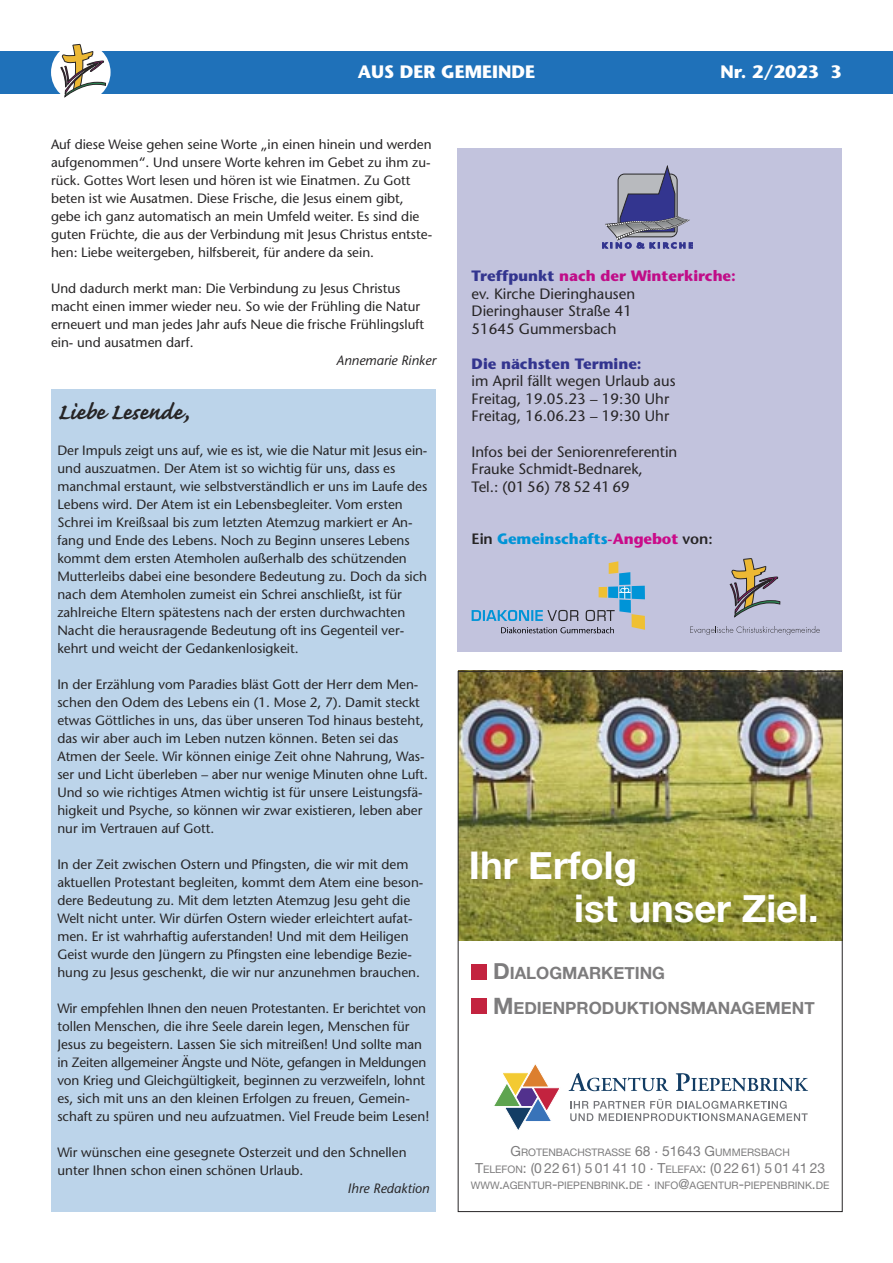
<style>
.page{position:relative;width:893px;height:1263px;background:#fff}
.page>*{position:absolute;margin:0;border:0;box-sizing:border-box;transform-origin:0 0}
.t1{font:700 38.1px "Helvetica Neue";color:#fff}
.t2{font:700 28.5px "Caflisch Script";letter-spacing:-.005em;color:#272526}
.t3{font:700 18px "Stone Sans";color:#fff}
.t4{font:700 16.8px "Helvetica Neue";color:#7d7c7d}
.t5{font:15px/17.5px "Stone Sans";color:#272526}
.t6{font:700 15px "Stone Sans";color:#c00d88}
.t7{font:700 15px "Stone Sans";letter-spacing:-.005em;color:#0094d7}
.t8{font:700 15px "Stone Sans";color:#33358f}
.t9{font:13.8px "Helvetica Neue";color:#7d7c7d}
.t10{font:13.5px/18px "Stone Sans";color:#272526}
.t11{font:italic 13.5px "Stone Sans";color:#272526}
.t12{font:10.35px "Helvetica Neue";color:#7d7c7d}
.s1{color:#33358f}
.s2{font-weight:600;color:#272526}
.s3{color:#ca0b89}
.s4{font-size:22.5px}
.s5{font-size:13.8px}
.s6{font-size:10.35px}
</style>
<div class="page">
<div style="left:0;top:51px;width:893px;height:43px;background:#1f71b9"></div>
<div style="left:51px;top:43px;width:60px;height:59px;background:#fff;border-radius:50%"></div>
<svg style="left:61px;top:44px;width:45px;height:54px"></svg>
<div style="left:51px;top:389px;width:385px;height:823px;background:#bcd4ea"></div>
<div style="left:457px;top:148px;width:385px;height:504px;background:#c2c3dd"></div>
<svg style="left:472px;top:561px;width:173px;height:72px"></svg>
<svg style="left:690px;top:558px;width:130px;height:77px"></svg>
<svg style="left:602px;top:166px;width:91px;height:83px"></svg>
<img style="left:460px;top:673px;width:381px;height:268px">
<svg style="left:494px;top:1064px;width:66px;height:66px"></svg>
<svg style="left:569px;top:1073px;width:100px;height:18px"></svg>
<svg style="left:676px;top:1073px;width:132px;height:18px"></svg>
<svg style="left:570px;top:1099px;width:238px;height:22px"></svg>
<div style="left:471px;top:999px;width:15px;height:15px;background:#c3233f"></div>
<div style="left:471px;top:964px;width:15px;height:15px;background:#c3233f"></div>
<p class="t3" style="left:358px;top:65px;width:179px">AUS DER GEMEINDE</p>
<p class="t3" style="left:720px;top:65px;width:123px">Nr. 2/2023 3</p>
<p class="t10" style="left:51px;top:137px;width:383px">Auf diese Weise gehen seine Worte „in einen hinein und werden aufgenommen“. Und unsere Worte kehren im Gebet zu ihm zu&shy;rück. Gottes Wort lesen und hören ist wie Einatmen. Zu Gott beten ist wie Ausatmen. Diese Frische, die Jesus einem gibt, gebe ich ganz automatisch an mein Umfeld weiter. Es sind die guten Früchte, die aus der Verbindung mit Jesus Christus entste&shy;hen: Liebe weitergeben, hilfsbereit, für andere da sein.</p>
<p class="t10" style="left:51px;top:281px;width:374px">Und dadurch merkt man: Die Verbindung zu Jesus Christus macht einen immer wieder neu. So wie der Frühling die Natur erneuert und man jedes Jahr aufs Neue die frische Frühlingsluft ein- und ausatmen darf.</p>
<p class="t11" style="left:336px;top:355px;width:101px">Annemarie Rinker</p>
<p class="t2" style="left:57px;top:402px;width:133px">Liebe Lesende,</p>
<p class="t10" style="left:57px;top:443px;width:372px">Der Impuls zeigt uns auf, wie es ist, wie die Natur mit Jesus ein&shy;und auszuatmen. Der Atem ist so wichtig für uns, dass es manchmal erstaunt, wie selbstverständlich er uns im Laufe des Lebens wird. Der Atem ist ein Lebensbegleiter. Vom ersten Schrei im Kreißsaal bis zum letzten Atemzug markiert er An&shy;fang und Ende des Lebens. Noch zu Beginn unseres Lebens kommt dem ersten Atemholen außerhalb des schützenden Mutterleibs dabei eine besondere Bedeutung zu. Doch da sich nach dem Atemholen zumeist ein Schrei anschließt, ist für zahlreiche Eltern spätestens nach der ersten durchwachten Nacht die herausragende Bedeutung oft ins Gegenteil ver&shy;kehrt und weicht der Gedankenlosigkeit.</p>
<p class="t10" style="left:57px;top:677px;width:372px">In der Erzählung vom Paradies bläst Gott der Herr dem Men&shy;schen den Odem des Lebens ein (1. Mose 2, 7). Damit steckt etwas Göttliches in uns, das über unseren Tod hinaus besteht, das wir aber auch im Leben nutzen können. Beten sei das Atmen der Seele. Wir können einige Zeit ohne Nahrung, Was&shy;ser und Licht überleben – aber nur wenige Minuten ohne Luft.<br>Und so wie richtiges Atmen wichtig ist für unsere Leistungsfä&shy;higkeit und Psyche, so können wir zwar existieren, leben aber nur im Vertrauen auf Gott.</p>
<p class="t10" style="left:57px;top:857px;width:367px">In der Zeit zwischen Ostern und Pfingsten, die wir mit dem aktuellen Protestant begleiten, kommt dem Atem eine beson&shy;dere Bedeutung zu. Mit dem letzten Atemzug Jesu geht die Welt nicht unter. Wir dürfen Ostern wieder erleichtert aufat&shy;men. Er ist wahrhaftig auferstanden! Und mit dem Heiligen Geist wurde den Jüngern zu Pfingsten eine lebendige Bezie&shy;hung zu Jesus geschenkt, die wir nur anzunehmen brauchen.</p>
<p class="t10" style="left:57px;top:1001px;width:373px">Wir empfehlen Ihnen den neuen Protestanten. Er berichtet von tollen Menschen, die ihre Seele darein legen, Menschen für Jesus zu begeistern. Lassen Sie sich mitreißen! Und sollte man in Zeiten allgemeiner Ängste und Nöte, gefangen in Meldungen von Krieg und Gleichgültigkeit, beginnen zu verzweifeln, lohnt es, sich mit uns an den kleinen Erfolgen zu freuen, Gemein&shy;schaft zu spüren und neu aufzuatmen. Viel Freude beim Lesen!</p>
<p class="t10" style="left:57px;top:1145px;width:351px">Wir wünschen eine gesegnete Osterzeit und den Schnellen unter Ihnen schon einen schönen Urlaub.</p>
<p class="t11" style="left:348px;top:1183px;width:83px">Ihre Redaktion</p>
<p class="t6" style="left:472px;top:270px;width:266px"><span class="s1">Treffpunkt</span> nach der Winterkirche:</p>
<p class="t5" style="left:472px;top:286px;width:165px">ev. Kirche Dieringhausen</p>
<p class="t5" style="left:472px;top:304px;width:162px">Dieringhauser Straße 41</p>
<p class="t5" style="left:472px;top:321px;width:146px">51645 Gummersbach</p>
<p class="t8" style="left:472px;top:358px;width:172px">Die nächsten Termine:</p>
<p class="t5" style="left:472px;top:374px;width:205px">im April fällt wegen Urlaub aus</p>
<p class="t5" style="left:472px;top:391px;width:199px">Freitag, 19.05.23 – 19:30 Uhr</p>
<p class="t5" style="left:472px;top:409px;width:199px">Freitag, 16.06.23 – 19:30 Uhr</p>
<p class="t5" style="left:472px;top:444px;width:207px">Infos bei der Seniorenreferentin</p>
<p class="t5" style="left:472px;top:462px;width:173px">Frauke Schmidt-Bednarek,<br>Tel.: (01 56) 78 52 41 69</p>
<p class="t7" style="left:472px;top:533px;width:243px"><span class="s2">Ein</span> Gemeinschafts<span class="s3">-Angebot</span> <span class="s2">von:</span></p>
<p class="t1" style="left:469px;top:842px;width:170px">IHR ERFOLG</p>
<p class="t1" style="left:574px;top:885px;width:246px">IST UNSER ZIEL.</p>
<p class="t4" style="left:493px;top:963px;width:173px"><span class="s4">D</span>IALOGMARKETING</p>
<p class="t4" style="left:493px;top:997px;width:323px"><span class="s4">M</span>EDIENPRODUKTIONSMANAGEMENT</p>
<p class="t12" style="left:511px;top:1149px;width:281px"><span class="s5">G</span>ROTENBACHSTRASSE <span class="s5">68 </span><sup>.</sup> <span class="s5">51643 G</span>UMMERSBACH</p>
<p class="t9" style="left:475px;top:1163px;width:352px">T<span class="s6">ELEFON</span>: (0 22 61) 5 01 41 10 . T<span class="s6">ELEFAX</span>: (0 22 61) 5 01 41 23</p>
<p class="t12" style="left:471px;top:1182px;width:360px">WWW<span class="s5">.</span>AGENTUR<span class="s5">-</span>PIEPENBRINK<span class="s5">.</span>DE <sup>.</sup> INFO<span class="s5">@</span>AGENTUR<span class="s5">-</span>PIEPENBRINK<span class="s5">.</span>DE</p>
</div>
